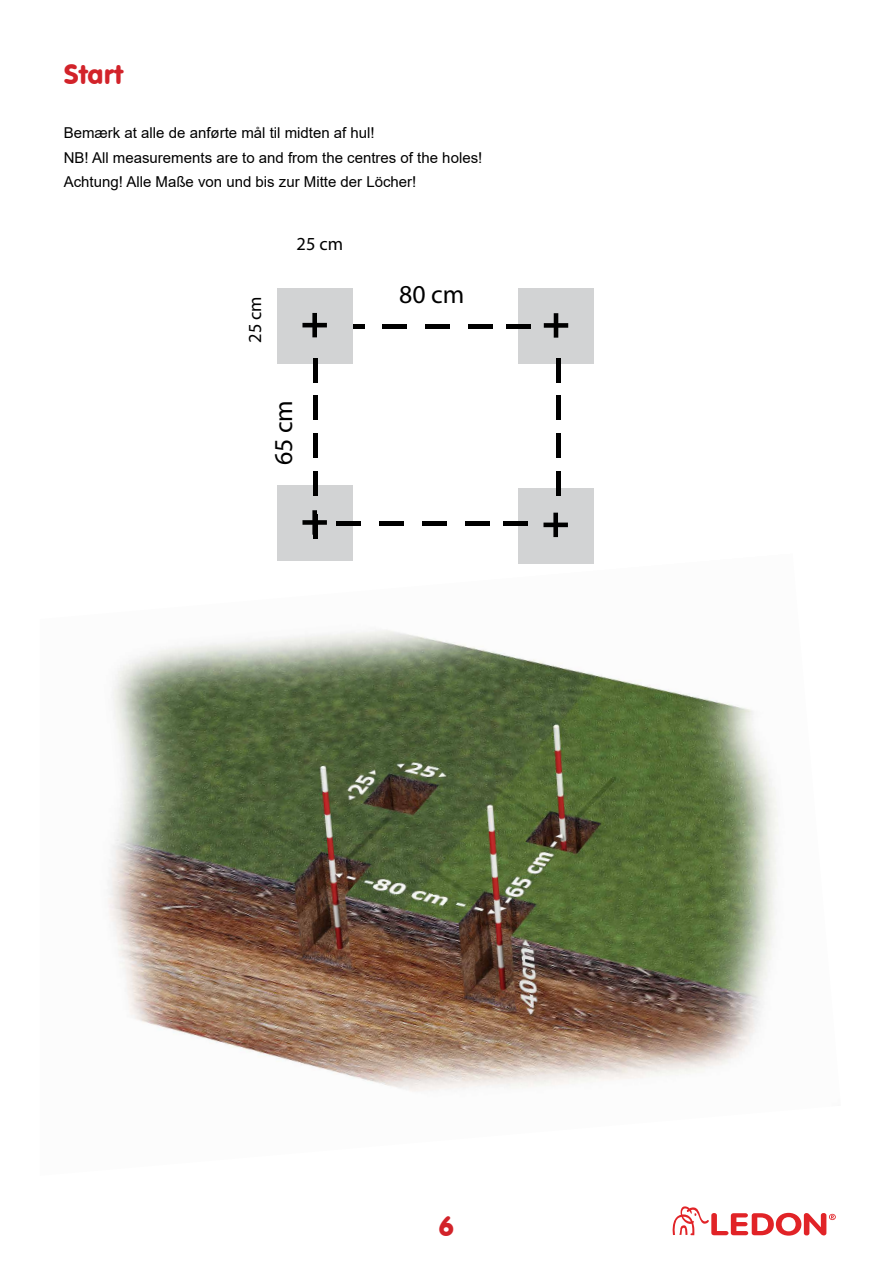
<style>
.page{position:relative;width:893px;height:1263px;background:#fff}
.page>*{position:absolute;margin:0;border:0;box-sizing:border-box;transform-origin:0 0}
.t1{font:27px "VAG Rounded BT";color:#d2232a}
.t2{font:25.8px "Myriad Pro";color:#000}
.t3{font:18.45px "Courier";color:#000}
.t4{font:15px/24px "Arial";color:#000}
</style>
<div class="page">
<div style="left:277px;top:485px;width:76px;height:76px;background:#d2d3d4"></div>
<svg style="left:302px;top:510px;width:25px;height:25px"></svg>
<div style="left:518px;top:487px;width:76px;height:76px;background:#d2d3d4"></div>
<svg style="left:543px;top:513px;width:25px;height:24px"></svg>
<div style="left:518px;top:288px;width:76px;height:76px;background:#d2d3d4"></div>
<svg style="left:544px;top:313px;width:24px;height:25px"></svg>
<div style="left:506px;top:324px;width:25px;height:5px;background:#000"></div>
<div style="left:468px;top:324px;width:24px;height:5px;background:#000"></div>
<div style="left:425px;top:324px;width:25px;height:5px;background:#000"></div>
<div style="left:383px;top:324px;width:24px;height:5px;background:#000"></div>
<div style="left:340px;top:324px;width:24px;height:5px;background:#000"></div>
<hr style="left:503px;top:522px;width:25px;height:4px;background:#000">
<hr style="left:465px;top:522px;width:24px;height:4px;background:#000">
<hr style="left:422px;top:522px;width:24px;height:4px;background:#000">
<hr style="left:379px;top:522px;width:25px;height:4px;background:#000">
<hr style="left:337px;top:522px;width:24px;height:4px;background:#000">
<div style="left:277px;top:288px;width:76px;height:76px;background:#d2d3d4"></div>
<svg style="left:302px;top:313px;width:25px;height:24px"></svg>
<div style="left:313px;top:433px;width:5px;height:25px;background:#000"></div>
<div style="left:313px;top:472px;width:5px;height:24px;background:#000"></div>
<div style="left:313px;top:514px;width:5px;height:25px;background:#000"></div>
<hr style="left:313px;top:395px;width:4px;height:25px;background:#000">
<hr style="left:313px;top:358px;width:4px;height:24px;background:#000">
<div style="left:556px;top:433px;width:5px;height:25px;background:#000"></div>
<div style="left:556px;top:472px;width:5px;height:24px;background:#000"></div>
<div style="left:556px;top:395px;width:5px;height:25px;background:#000"></div>
<div style="left:556px;top:358px;width:5px;height:24px;background:#000"></div>
<svg style="left:672px;top:1206px;width:164px;height:29px"></svg>
<img style="left:108px;top:563px;width:671px;height:529px">
<h1 class="t1" style="left:64px;top:58px;width:61px">Start</h1>
<p class="t4" style="left:64px;top:121px;width:420px">Bemærk at alle de anførte mål til midten af hul!<br>NB! All measurements are to and from the centres of the holes!<br>Achtung! Alle Maße von und bis zur Mitte der Löcher!</p>
<p class="t3" style="left:244px;top:343px;width:48px;rotate:-90deg">25 cm</p>
<p class="t3" style="left:297px;top:233px;width:48px">25 cm</p>
<h2 class="t2" style="left:267px;top:465px;width:67px;rotate:-90deg">65 cm</h2>
<h2 class="t2" style="left:399px;top:279px;width:67px">80 cm</h2>
<h1 class="t1" style="left:439px;top:1209px;width:17px">6</h1>
</div>
